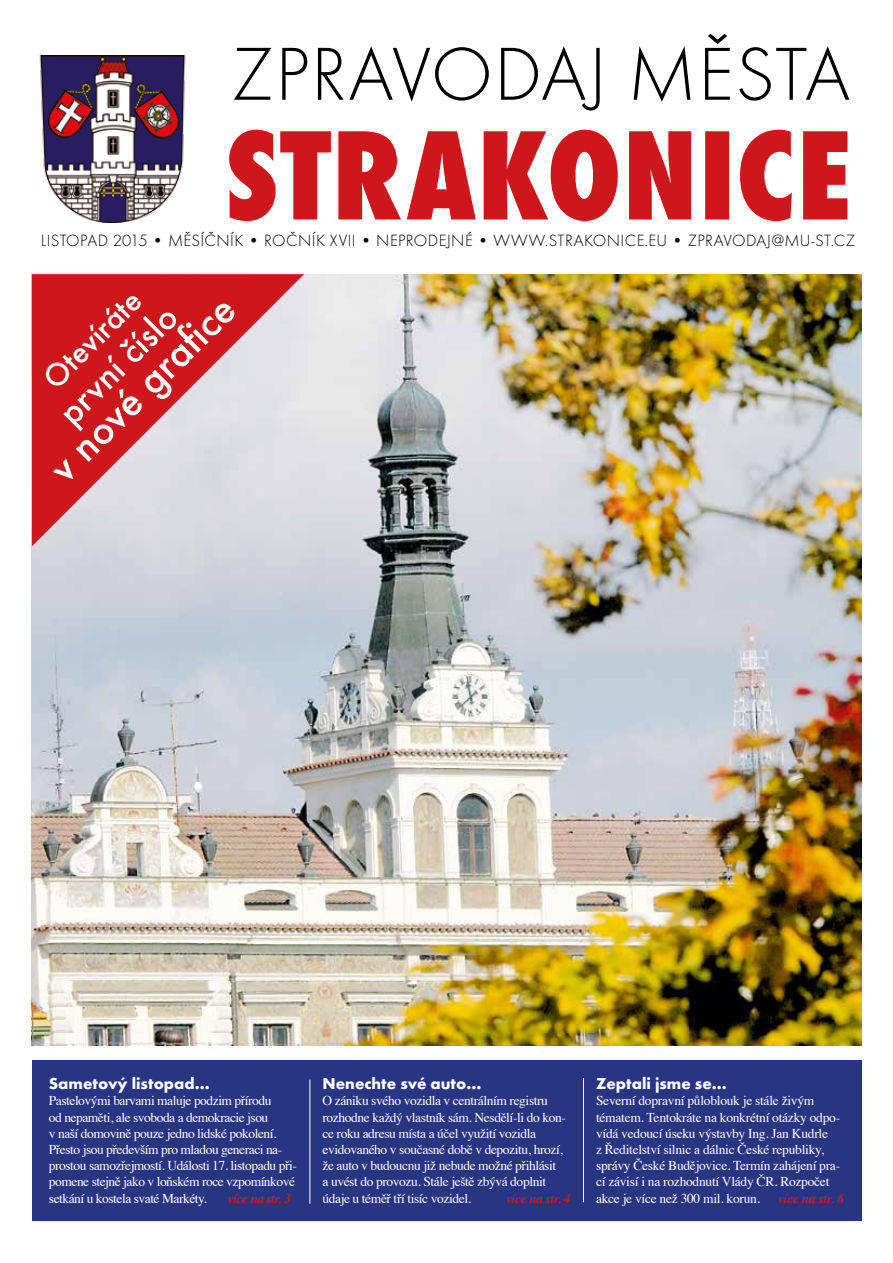
<style>
.page{position:relative;width:893px;height:1263px;background:#fff}
.page>*{position:absolute;margin:0;border:0;box-sizing:border-box;transform-origin:0 0}
.t1{font:500 43.5px "Futura TOT";color:#fff}
.t2{font:500 37.5px "Futura TOT";color:#fff}
.t3{font:500 33px "Futura TOT";color:#fff}
.t4{font:16.95px "Futura TOT Ligh";letter-spacing:.025em;color:#000}
.t5{font:700 16.5px "Futura TOT";color:#fff}
.t6{font:13.5px/16.2px "Times";letter-spacing:-.03em;color:#fff}
.t7{font:italic 700 13.5px "Times";letter-spacing:-.03em;color:#cd171a}
</style>
<div class="page">
<svg style="left:234px;top:34px;width:615px;height:77px"></svg>
<img style="left:39px;top:56px;width:147px;height:167px">
<img style="left:32px;top:274px;width:829px;height:771px">
<div style="left:32px;top:1060px;width:829px;height:160px;background:#283583"></div>
<hr style="left:309px;top:1079px;width:1px;height:125px;background:#fff">
<hr style="left:583px;top:1078px;width:1px;height:124px;background:#fff">
<svg style="left:229px;top:130px;width:618px;height:91px;fill:#cd171a"></svg>
<svg style="left:32px;top:274px;width:272px;height:272px;background:#d4797e"></svg>
<p class="t4" style="left:41px;top:231px;width:816px">LISTOPAD 2015 • MĚSÍČNÍK • ROČNÍK XVII • NEPRODEJNÉ • WWW.STRAKONICE.EU • ZPRAVODAJ@MU-ST.CZ</p>
<h3 class="t3" style="left:35px;top:369px;width:126px;rotate:-45deg">Otevíráte</h3>
<h1 class="t1" style="left:37px;top:457px;width:246px;rotate:-45deg">v nové grafice</h1>
<h2 class="t2" style="left:48px;top:402px;width:153px;rotate:-45deg">první číslo</h2>
<p class="t5" style="left:49px;top:1073px;width:162px">Sametový listopad...</p>
<p class="t6" style="left:49px;top:1091px;width:249px">Pastelovými barvami maluje podzim přírodu<br>od nepaměti, ale svoboda a demokracie jsou<br>v naší domovině pouze jedno lidské pokolení.<br>Přesto jsou především pro mladou generaci na&shy;prostou samozřejmostí. Události 17. listopadu při&shy;pomene stejně jako v loňském roce vzpomínkové setkání u kostela svaté Markéty.</p>
<p class="t7" style="left:228px;top:1185px;width:65px">více na str. 3</p>
<p class="t5" style="left:322px;top:1073px;width:160px">Nenechte své auto...</p>
<p class="t6" style="left:322px;top:1091px;width:245px">O zániku svého vozidla v centrálním registru rozhodne každý vlastník sám. Nesdělí-li do kon&shy;ce roku adresu místa a účel využití vozidla evidovaného v současné době v depozitu, hrozí, že auto v budoucnu již nebude možné přihlásit<br>a uvést do provozu. Stále ještě zbývá doplnit údaje u téměř tří tisíc vozidel.</p>
<p class="t7" style="left:506px;top:1185px;width:66px">více na str. 4</p>
<p class="t5" style="left:596px;top:1073px;width:132px">Zeptali jsme se...</p>
<p class="t6" style="left:596px;top:1091px;width:246px">Severní dopravní půloblouk je stále živým tématem. Tentokráte na konkrétní otázky odpo&shy;vídá vedoucí úseku výstavby Ing. Jan Kudrle<br>z Ředitelství silnic a dálnic České republiky, správy České Budějovice. Termín zahájení pra&shy;cí závisí i na rozhodnutí Vlády ČR. Rozpočet akce je více než 300 mil. korun.</p>
<p class="t7" style="left:778px;top:1185px;width:68px">více na str. 6</p>
</div>
